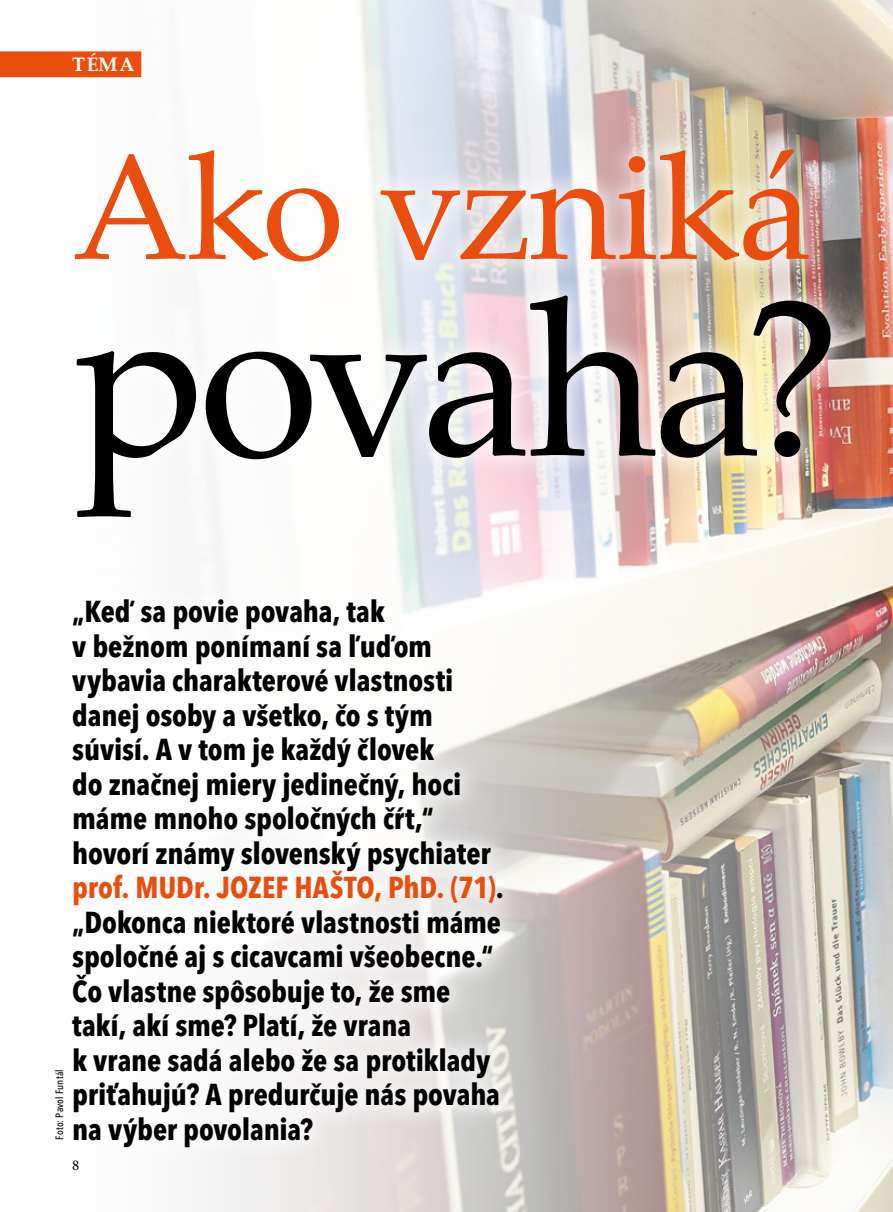
<style>
.page{position:relative;width:893px;height:1212px;background:#fff}
.page>*{position:absolute;margin:0;border:0;box-sizing:border-box;transform-origin:0 0}
.t1{font:220.8px "Palatino Linotype";letter-spacing:-.03em;color:#000}
.t2{font:150px "Palatino Linotype";letter-spacing:-.02em;color:#e94e0f}
.t3{font:700 condensed 30px/34.5px "Avenir Next LT Pro";letter-spacing:-.005em;color:#000}
.t4{font:700 19.5px "Palatino Linotype";color:#fff}
.t5{font:15px "Minion Pro";color:#000}
.t6{font:500 condensed 10.5px "Avenir Next LT Pro";letter-spacing:.02em;color:#000}
.s1{color:#e94e0f}
</style>
<div class="page">
<img style="left:0;top:0;width:893px;height:1212px">
<div style="left:53px;top:127px;width:778px;height:157px;background:#fff;opacity:.75"></div>
<div style="left:54px;top:274px;width:800px;height:265px;background:#fff;opacity:.75"></div>
<div style="left:50px;top:577px;width:474px;height:592px;background:#fff;opacity:.75"></div>
<div style="left:0;top:51px;width:141px;height:26px;background:#e94e0f"></div>
<p class="t4" style="left:72px;top:51px;width:64px">téma</p>
<h2 class="t2" style="left:72px;top:101px;width:741px">Ako vzniká</h2>
<h1 class="t1" style="left:72px;top:223px;width:771px">povaha?</h1>
<p class="t6" style="left:53px;top:1140px;width:72px;rotate:-90deg">Foto: Pavol Funtál</p>
<p class="t3" style="left:72px;top:594px;width:433px">„Keď sa povie povaha, tak<br>v bežnom ponímaní sa ľuďom vybavia charakterové vlastnosti danej osoby a všetko, čo s tým súvisí. A v tom je každý človek<br>do značnej miery jedinečný, hoci máme mnoho spoločných čŕt,“ hovorí známy slovenský psychiater <span class="s1">prof. MUDr. JOZEF HAŠTO, PhD. (71)</span>. „Dokonca niektoré vlastnosti máme spoločné aj s cicavcami všeobecne.“<br>Čo vlastne spôsobuje to, že sme takí, akí sme? Platí, že vrana<br>k vrane sadá alebo že sa protiklady priťahujú? A predurčuje nás povaha na výber povolania?</p>
<p class="t5" style="left:72px;top:1155px;width:9px">8</p>
</div>
